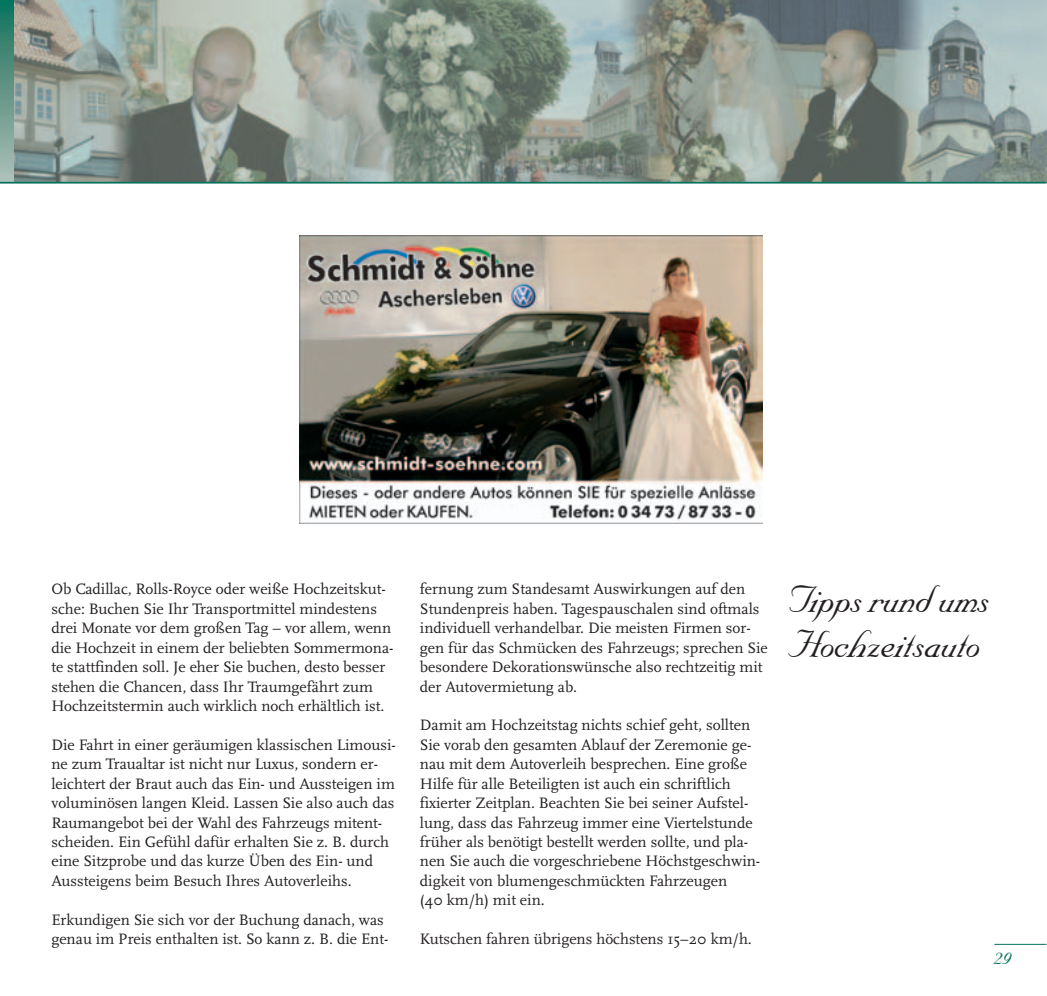
<style>
.page{position:relative;width:1047px;height:996px;background:#fff}
.page>*{position:absolute;margin:0;border:0;box-sizing:border-box;transform-origin:0 0}
.t1{font:45.5px/45.5px "Michael";letter-spacing:-.005em;color:#231f20}
.t2{font:28px "Michael";color:#07735d}
.t3{font:15.75px/19.4px "Scala";color:#231f20}
</style>
<div class="page">
<svg style="left:0;top:0;width:14px;height:182px;background:#609788"></svg>
<img style="left:14px;top:0;width:1032px;height:182px">
<hr style="left:14px;top:182px;width:1032px;height:2px;background:#07735d">
<svg style="left:0;top:182px;width:14px;height:2px"></svg>
<hr style="left:994px;top:944px;width:52px;height:1px;background:#07735d">
<img style="left:300px;top:235px;width:462px;height:288px">
<p class="t3" style="left:51px;top:581px;width:343px">Ob Cadillac, Rolls-Royce oder weiße Hochzeitskut&shy;sche: Buchen Sie Ihr Transportmittel mindestens drei Monate vor dem großen Tag – vor allem, wenn die Hochzeit in einem der beliebten Sommermona&shy;te stattfinden soll. Je eher Sie buchen, desto besser stehen die Chancen, dass Ihr Traumgefährt zum Hochzeitstermin auch wirklich noch erhältlich ist.</p>
<p class="t3" style="left:51px;top:736px;width:346px">Die Fahrt in einer geräumigen klassischen Limousi&shy;ne zum Traualtar ist nicht nur Luxus, sondern er&shy;leichtert der Braut auch das Ein- und Aussteigen im voluminösen langen Kleid. Lassen Sie also auch das Raumangebot bei der Wahl des Fahrzeugs mitent&shy;scheiden. Ein Gefühl dafür erhalten Sie z. B. durch eine Sitzprobe und das kurze Üben des Ein- und Aussteigens beim Besuch Ihres Autoverleihs.</p>
<p class="t3" style="left:51px;top:911px;width:338px">Erkundigen Sie sich vor der Buchung danach, was genau im Preis enthalten ist. So kann z. B. die Ent-</p>
<p class="t3" style="left:420px;top:581px;width:349px">fernung zum Standesamt Auswirkungen auf den Stundenpreis haben. Tagespauschalen sind oftmals individuell verhandelbar. Die meisten Firmen sor&shy;gen für das Schmücken des Fahrzeugs; sprechen Sie besondere Dekorationswünsche also rechtzeitig mit der Autovermietung ab.</p>
<p class="t3" style="left:420px;top:717px;width:342px">Damit am Hochzeitstag nichts schief geht, sollten Sie vorab den gesamten Ablauf der Zeremonie ge&shy;nau mit dem Autoverleih besprechen. Eine große Hilfe für alle Beteiligten ist auch ein schriftlich fixierter Zeitplan. Beachten Sie bei seiner Aufstel&shy;lung, dass das Fahrzeug immer eine Viertelstunde früher als benötigt bestellt werden sollte, und pla&shy;nen Sie auch die vorgeschriebene Höchstgeschwin&shy;digkeit von blumengeschmückten Fahrzeugen<br>(40 km/h) mit ein.</p>
<p class="t3" style="left:420px;top:930px;width:333px">Kutschen fahren übrigens höchstens 15–20 km/h.</p>
<h1 class="t1" style="left:788px;top:573px;width:203px">Tipps rund ums<br>Hochzeitsauto</h1>
<h2 class="t2" style="left:994px;top:938px;width:19px">29</h2>
</div>
